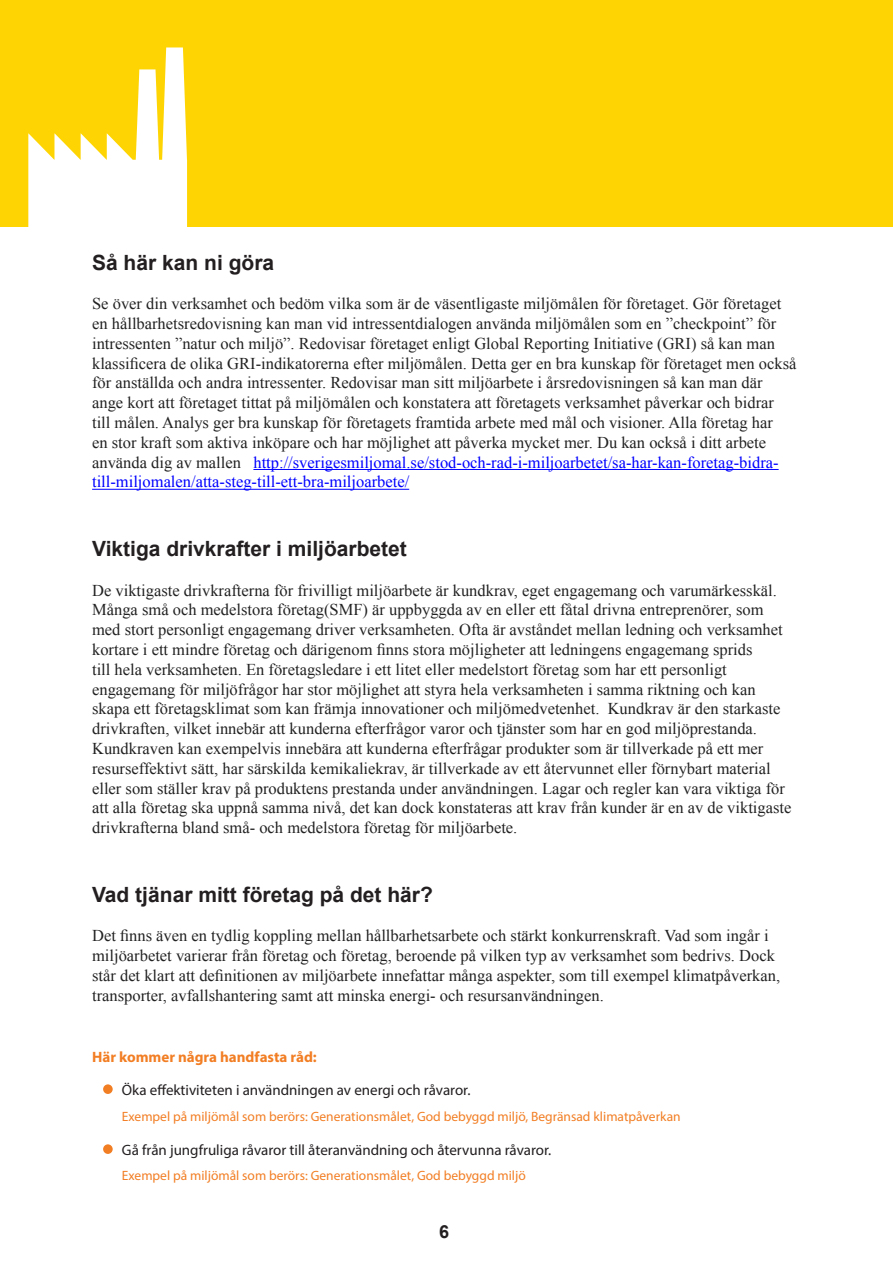
<style>
.page{position:relative;width:893px;height:1263px;background:#fff}
.page>*{position:absolute;margin:0;border:0;box-sizing:border-box;transform-origin:0 0}
.t1{font:700 21px "Arial";color:#231f20}
.t2{font:700 18px "Arial";color:#231f20}
.t3{font:16.5px/19.8px "Times New Roman";color:#222}
.t4{font:15px "Myriad Pro";color:#231f20}
.t5{font:700 15px "Myriad Pro";color:#f27e24}
.t6{font:13.5px "Myriad Pro";color:#f27e24}
.s1{color:#00f}
</style>
<div class="page">
<div style="left:0;top:0;width:893px;height:226px;background:#fed503"></div>
<svg style="left:28px;top:47px;width:159px;height:180px"></svg>
<hr style="left:253px;top:469px;width:526px;height:1px;background:#00f">
<hr style="left:92px;top:489px;width:317px;height:1px;background:#00f">
<div style="left:103px;top:1084px;width:10px;height:10px;background:#f27e24;border-radius:50%"></div>
<div style="left:103px;top:1144px;width:10px;height:10px;background:#f27e24;border-radius:50%"></div>
<p class="t1" style="left:92px;top:248px;width:184px">Så här kan ni göra</p>
<p class="t3" style="left:92px;top:294px;width:706px">Se över din verksamhet och bedöm vilka som är de väsentligaste miljömålen för företaget. Gör företaget en hållbarhetsredovisning kan man vid intressentdialogen använda miljömålen som en ”checkpoint” för intressenten ”natur och miljö”. Redovisar företaget enligt Global Reporting Initiative (GRI) så kan man klassificera de olika GRI-indikatorerna efter miljömålen. Detta ger en bra kunskap för företaget men också för anställda och andra intressenter. Redovisar man sitt miljöarbete i årsredovisningen så kan man där ange kort att företaget tittat på miljömålen och konstatera att företagets verksamhet påverkar och bidrar till målen. Analys ger bra kunskap för företagets framtida arbete med mål och visioner. Alla företag har<br>en stor kraft som aktiva inköpare och har möjlighet att påverka mycket mer. Du kan också i ditt arbete använda dig av mallen <span class="s1">http://sverigesmiljomal.se/stod-och-rad-i-miljoarbetet/sa-har-kan-foretag-bidra&shy;till-miljomalen/atta-steg-till-ett-bra-miljoarbete/</span></p>
<p class="t1" style="left:92px;top:534px;width:316px">Viktiga drivkrafter i miljöarbetet</p>
<p class="t3" style="left:92px;top:580px;width:701px">De viktigaste drivkrafterna för frivilligt miljöarbete är kundkrav, eget engagemang och varumärkesskäl.<br>Många små och medelstora företag(SMF) är uppbyggda av en eller ett fåtal drivna entreprenörer, som med stort personligt engagemang driver verksamheten. Ofta är avståndet mellan ledning och verksamhet kortare i ett mindre företag och därigenom finns stora möjligheter att ledningens engagemang sprids<br>till hela verksamheten. En företagsledare i ett litet eller medelstort företag som har ett personligt engagemang för miljöfrågor har stor möjlighet att styra hela verksamheten i samma riktning och kan skapa ett företagsklimat som kan främja innovationer och miljömedvetenhet. Kundkrav är den starkaste drivkraften, vilket innebär att kunderna efterfrågor varor och tjänster som har en god miljöprestanda.<br>Kundkraven kan exempelvis innebära att kunderna efterfrågar produkter som är tillverkade på ett mer resurseffektivt sätt, har särskilda kemikaliekrav, är tillverkade av ett återvunnet eller förnybart material eller som ställer krav på produktens prestanda under användningen. Lagar och regler kan vara viktiga för att alla företag ska uppnå samma nivå, det kan dock konstateras att krav från kunder är en av de viktigaste drivkrafterna bland små- och medelstora företag för miljöarbete.</p>
<p class="t1" style="left:92px;top:880px;width:342px">Vad tjänar mitt företag på det här?</p>
<p class="t3" style="left:92px;top:925px;width:690px">Det finns även en tydlig koppling mellan hållbarhetsarbete och stärkt konkurrenskraft. Vad som ingår i miljöarbetet varierar från företag och företag, beroende på vilken typ av verksamhet som bedrivs. Dock står det klart att definitionen av miljöarbete innefattar många aspekter, som till exempel klimatpåverkan, transporter, avfallshantering samt att minska energi- och resursanvändningen.</p>
<p class="t5" style="left:92px;top:1047px;width:226px">Här kommer några handfasta råd:</p>
<p class="t4" style="left:122px;top:1081px;width:350px">Öka effektiviteten i användningen av energi och råvaror.</p>
<p class="t6" style="left:122px;top:1108px;width:560px">Exempel på miljömål som berörs: Generationsmålet, God bebyggd miljö, Begränsad klimatpåverkan</p>
<p class="t4" style="left:122px;top:1140px;width:431px">Gå från jungfruliga råvaror till återanvändning och återvunna råvaror.</p>
<p class="t6" style="left:122px;top:1167px;width:405px">Exempel på miljömål som berörs: Generationsmålet, God bebyggd miljö</p>
<p class="t2" style="left:439px;top:1219px;width:12px">6</p>
</div>
